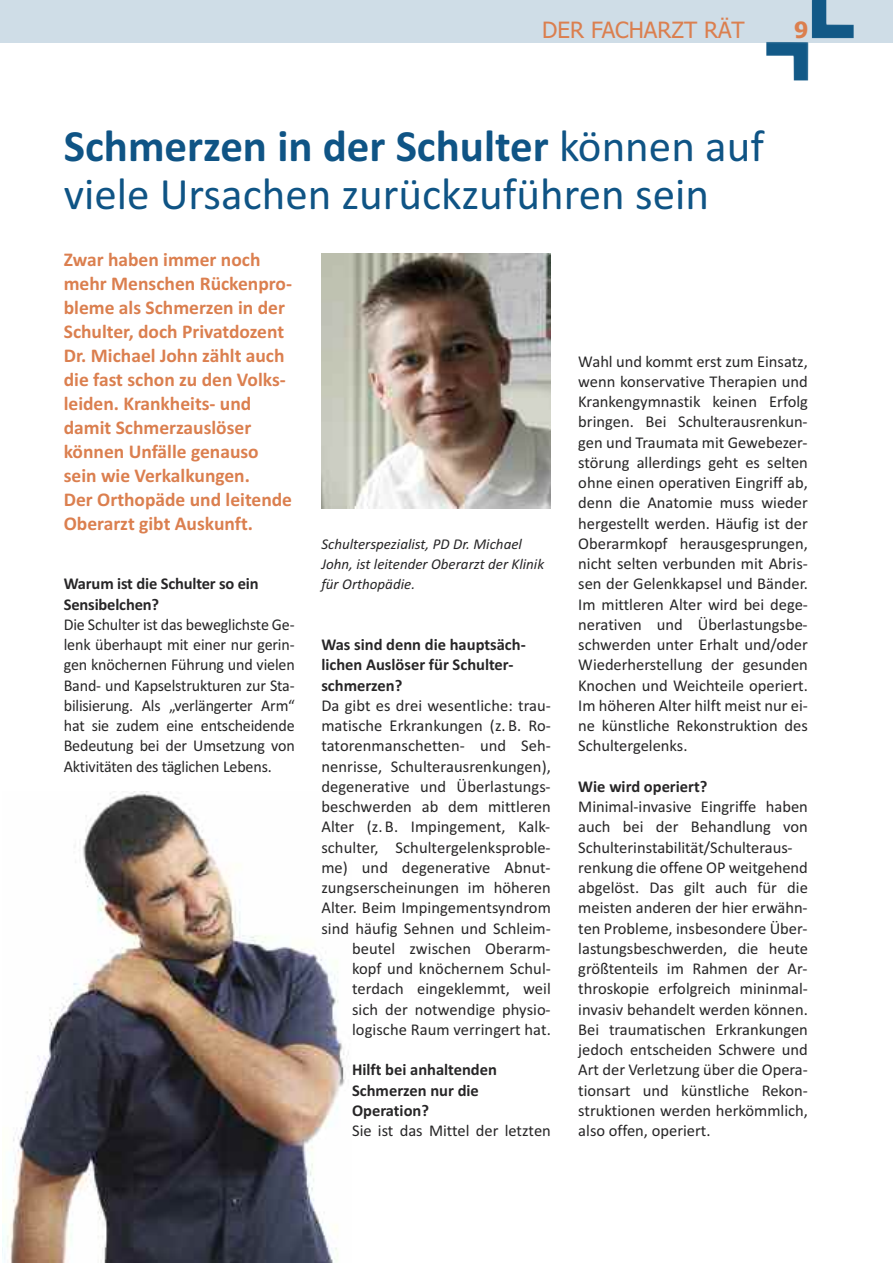
<style>
.page{position:relative;width:893px;height:1263px;background:#fff}
.page>*{position:absolute;margin:0;border:0;box-sizing:border-box;transform-origin:0 0}
.t1{font:45px/48px "Calibri";color:#0f5485}
.t2{font:22.5px "Tahoma";color:#db7f4f}
.t3{font:700 22.5px "Tahoma";color:#db7f4f}
.t4{font:700 19.5px/24px "Calibri";color:#db7f4f}
.t5{font:16.5px/20.2px "Calibri";color:#272627;text-align:justify}
.t6{font:700 16.5px/20.2px "Calibri";color:#272627}
.t7{font:italic 15px/20.2px "Calibri";color:#272627}
.s1{font-weight:700}
</style>
<div class="page">
<div style="left:0;top:0;width:893px;height:43px;background:#cfdde7"></div>
<img style="left:766px;top:0;width:88px;height:80px">
<img style="left:321px;top:254px;width:230px;height:254px">
<img style="left:2px;top:792px;width:347px;height:471px">
<h2 class="t2" style="left:542px;top:17px;width:204px">DER FACHARZT RÄT</h2>
<h2 class="t3" style="left:794px;top:17px;width:16px">9</h2>
<h1 class="t1" style="left:64px;top:122px;width:702px"><span class="s1">Schmerzen in der Schulter</span> können auf viele Ursachen zurückzuführen sein</h1>
<p class="t4" style="left:64px;top:247px;width:230px">Zwar haben immer noch mehr Menschen Rückenpro&shy;bleme als Schmerzen in der<br>Schulter, doch Privatdozent<br>Dr. Michael John zählt auch die fast schon zu den Volks&shy;leiden. Krankheits- und damit Schmerzauslöser können Unfälle genauso sein wie Verkalkungen.<br>Der Orthopäde und leitende<br>Oberarzt gibt Auskunft.</p>
<p class="t6" style="left:64px;top:573px;width:196px">Warum ist die Schulter so ein<br>Sensibelchen?</p>
<p class="t5" style="left:64px;top:614px;width:232px">Die Schulter ist das beweglichste Ge&shy;lenk überhaupt mit einer nur gerin&shy;gen knöchernen Führung und vielen Band- und Kapselstrukturen zur Sta&shy;bilisierung. Als „verlängerter Arm“ hat sie zudem eine entscheidende Bedeutung bei der Umsetzung von Aktivitäten des täglichen Lebens.</p>
<p class="t7" style="left:321px;top:533px;width:224px">Schulterspezialist, PD Dr. Michael<br>John, ist leitender Oberarzt der Klinik für Orthopädie.</p>
<p class="t6" style="left:321px;top:634px;width:206px">Was sind denn die hauptsäch&shy;lichen Auslöser für Schulter&shy;schmerzen?</p>
<p class="t5" style="left:321px;top:695px;width:231px;text-align:right">Da gibt es drei wesentliche: trau&shy;matische Erkrankungen (z.B. Ro&shy;tatorenmanschetten- und Seh&shy;nenrisse, Schulterausrenkungen), degenerative und Überlastungs&shy;beschwerden ab dem mittleren<br>Alter (z.B. Impingement, Kalk&shy;schulter, Schultergelenksproble&shy;me) und degenerative Abnut&shy;zungserscheinungen im höheren<br>Alter. Beim Impingementsyndrom sind häufig Sehnen und Schleim&shy;beutel zwischen Oberarm&shy;kopf und knöchernem Schul&shy;terdach eingeklemmt, weil<br>sich der notwendige physio&shy;logische Raum verringert hat.</p>
<p class="t6" style="left:352px;top:1059px;width:146px">Hilft bei anhaltenden<br>Schmerzen nur die<br>Operation?</p>
<p class="t5" style="left:352px;top:1120px;width:200px">Sie ist das Mittel der letzten</p>
<p class="t5" style="left:578px;top:351px;width:231px">Wahl und kommt erst zum Einsatz, wenn konservative Therapien und Krankengymnastik keinen Erfolg bringen. Bei Schulterausrenkun&shy;gen und Traumata mit Gewebezer&shy;störung allerdings geht es selten ohne einen operativen Eingriff ab, denn die Anatomie muss wieder hergestellt werden. Häufig ist der Oberarmkopf herausgesprungen, nicht selten verbunden mit Abris&shy;sen der Gelenkkapsel und Bänder.<br>Im mittleren Alter wird bei dege&shy;nerativen und Überlastungsbe&shy;schwerden unter Erhalt und/oder Wiederherstellung der gesunden Knochen und Weichteile operiert.<br>Im höheren Alter hilft meist nur ei&shy;ne künstliche Rekonstruktion des Schultergelenks.</p>
<p class="t6" style="left:578px;top:776px;width:131px">Wie wird operiert?</p>
<p class="t5" style="left:578px;top:796px;width:231px;text-align:left">Minimal-invasive Eingriffe haben auch bei der Behandlung von<br>Schulterinstabilität/Schulteraus&shy;renkung die offene OP weitgehend abgelöst. Das gilt auch für die meisten anderen der hier erwähn&shy;ten Probleme, insbesondere Über&shy;lastungsbeschwerden, die heute größtenteils im Rahmen der Ar&shy;throskopie erfolgreich mininmal&shy;invasiv behandelt werden können.<br>Bei traumatischen Erkrankungen jedoch entscheiden Schwere und<br>Art der Verletzung über die Opera&shy;tionsart und künstliche Rekon&shy;struktionen werden herkömmlich, also offen, operiert.</p>
</div>
